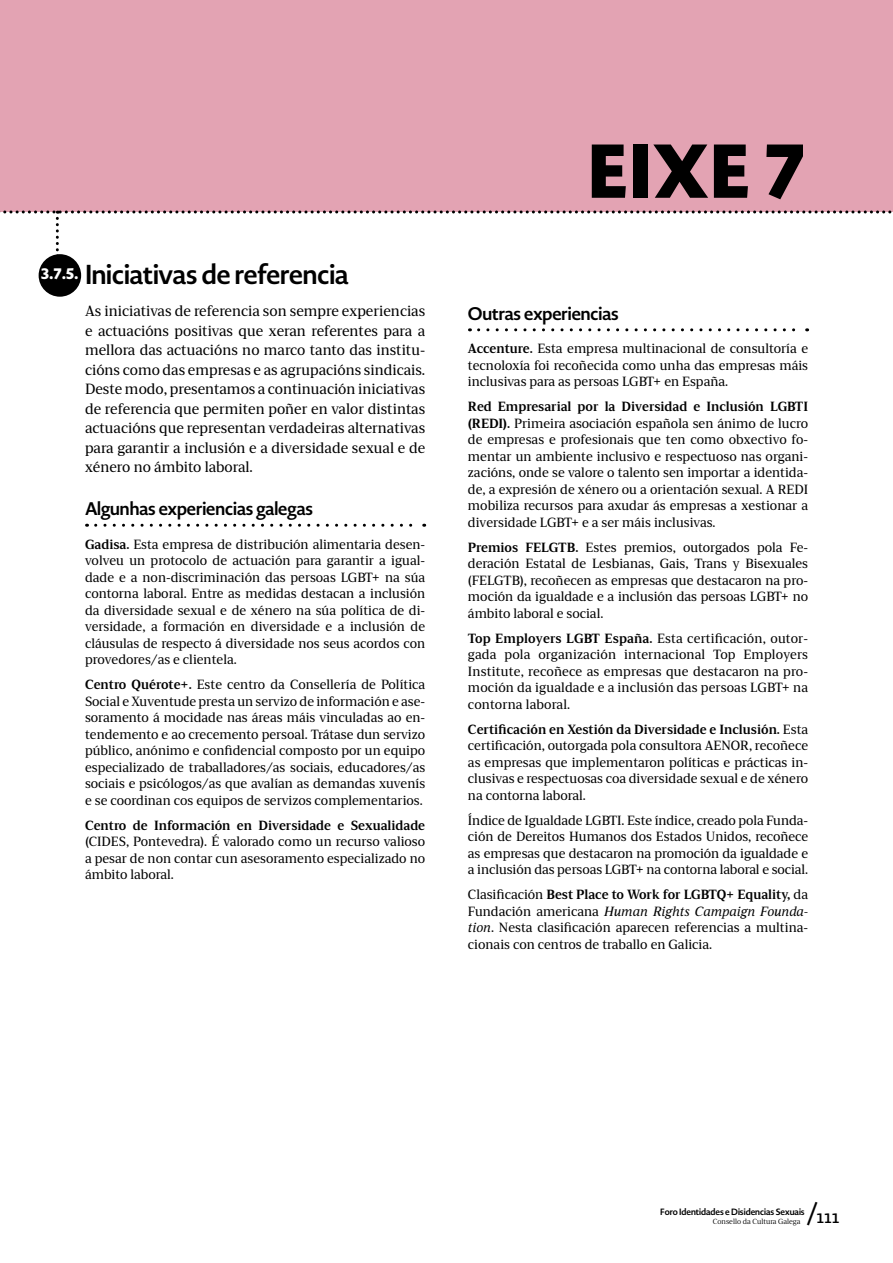
<style>
.page{position:relative;width:893px;height:1263px;background:#fff}
.page>*{position:absolute;margin:0;border:0;box-sizing:border-box;transform-origin:0 0}
.t1{font:900 75px "Novel Display";color:#000}
.t2{font:700 27px "Novel Display";color:#000}
.t3{font:700 18px "Novel Display";color:#000}
.t4{font:15px/19.5px "Atlantica Serif";color:#000;text-align:justify}
.t5{font:13.5px/16.5px "Atlantica Serif";color:#000;text-align:justify}
.t6{font:600 13.5px "Atlantica Serif";color:#000}
.t7{font:700 13.5px "Novel Display";color:#000}
.t8{font:700 9px "Novel Display";color:#000}
.t9{font:300 7.5px "Atlantica Serif";color:#000}
.s1{font-weight:600}
.s2{font-style:italic}
</style>
<div class="page">
<div style="left:0;top:0;width:893px;height:212px;background:#e3a3b3"></div>
<svg style="left:0;top:210px;width:892px;height:83px"></svg>
<div style="left:39px;top:254px;width:42px;height:43px;background:#000;border-radius:50%"></div>
<svg style="left:96px;top:524px;width:329px;height:3px"></svg>
<svg style="left:479px;top:328px;width:329px;height:3px"></svg>
<h2 class="t2" style="left:41px;top:257px;width:309px"><sup>3.7.5.</sup> Iniciativas de referencia</h2>
<p class="t4" style="left:85px;top:301px;width:342px">As iniciativas de referencia son sempre experiencias e actuacións positivas que xeran referentes para a mellora das actuacións no marco tanto das institu&shy;cións como das empresas e as agrupacións sindicais.<br>Deste modo, presentamos a continuación iniciativas de referencia que permiten poñer en valor distintas actuacións que representan verdadeiras alternativas para garantir a inclusión e a diversidade sexual e de xénero no ámbito laboral.</p>
<h3 class="t3" style="left:85px;top:497px;width:230px">Algunhas experiencias galegas</h3>
<p class="t5" style="left:85px;top:535px;width:342px"><span class="s1">Gadisa.</span> Esta empresa de distribución alimentaria desen&shy;volveu un protocolo de actuación para garantir a igual&shy;dade e a non-discriminación das persoas LGBT+ na súa contorna laboral. Entre as medidas destacan a inclusión da diversidade sexual e de xénero na súa política de di&shy;versidade, a formación en diversidade e a inclusión de cláusulas de respecto á diversidade nos seus acordos con provedores/as e clientela.</p>
<p class="t5" style="left:85px;top:676px;width:342px"><span class="s1">Centro Quérote+.</span> Este centro da Consellería de Política Social e Xuventude presta un servizo de información e ase&shy;soramento á mocidade nas áreas máis vinculadas ao en&shy;tendemento e ao crecemento persoal. Trátase dun servizo público, anónimo e confidencial composto por un equipo especializado de traballadores/as sociais, educadores/as sociais e psicólogos/as que avalían as demandas xuvenís e se coordinan cos equipos de servizos complementarios.</p>
<p class="t6" style="left:85px;top:815px;width:342px">Centro de Información en Diversidade e Sexualidade</p>
<p class="t5" style="left:85px;top:833px;width:342px">(CIDES, Pontevedra). É valorado como un recurso valioso a pesar de non contar cun asesoramento especializado no ámbito laboral.</p>
<h1 class="t1" style="left:587px;top:121px;width:221px">EIXE 7</h1>
<h3 class="t3" style="left:468px;top:302px;width:152px">Outras experiencias</h3>
<p class="t5" style="left:468px;top:340px;width:342px"><span class="s1">Accenture.</span> Esta empresa multinacional de consultoría e tecnoloxía foi recoñecida como unha das empresas máis inclusivas para as persoas LGBT+ en España.</p>
<p class="t5" style="left:468px;top:398px;width:342px"><span class="s1">Red Empresarial por la Diversidad e Inclusión LGBTI (REDI).</span> Primeira asociación española sen ánimo de lucro de empresas e profesionais que ten como obxectivo fo&shy;mentar un ambiente inclusivo e respectuoso nas organi&shy;zacións, onde se valore o talento sen importar a identida&shy;de, a expresión de xénero ou a orientación sexual. A REDI mobiliza recursos para axudar ás empresas a xestionar a diversidade LGBT+ e a ser máis inclusivas.</p>
<p class="t5" style="left:468px;top:538px;width:342px"><span class="s1">Premios FELGTB.</span> Estes premios, outorgados pola Fe&shy;deración Estatal de Lesbianas, Gais, Trans y Bisexuales (FELGTB), recoñecen as empresas que destacaron na pro&shy;moción da igualdade e a inclusión das persoas LGBT+ no ámbito laboral e social.</p>
<p class="t5" style="left:468px;top:629px;width:342px"><span class="s1">Top Employers LGBT España.</span> Esta certificación, outor&shy;gada pola organización internacional Top Employers Institute, recoñece as empresas que destacaron na pro&shy;moción da igualdade e a inclusión das persoas LGBT+ na contorna laboral.</p>
<p class="t5" style="left:468px;top:720px;width:342px"><span class="s1">Certificación en Xestión da Diversidade e Inclusión.</span> Esta certificación, outorgada pola consultora AENOR, recoñece as empresas que implementaron políticas e prácticas in&shy;clusivas e respectuosas coa diversidade sexual e de xénero na contorna laboral.</p>
<p class="t5" style="left:468px;top:811px;width:342px">Índice de Igualdade LGBTI. Este índice, creado pola Funda&shy;ción de Dereitos Humanos dos Estados Unidos, recoñece as empresas que destacaron na promoción da igualdade e a inclusión das persoas LGBT+ na contorna laboral e social.</p>
<p class="t5" style="left:468px;top:886px;width:342px">Clasificación <span class="s1">Best Place to Work for LGBTQ+ Equality,</span> da Fundación americana <span class="s2">Human Rights Campaign Founda&shy;tion</span>. Nesta clasificación aparecen referencias a multina&shy;cionais con centros de traballo en Galicia.</p>
<p class="t7" style="left:808px;top:1210px;width:33px"><sup>/</sup>111</p>
<p class="t8" style="left:660px;top:1206px;width:146px">Foro Identidades e Disidencias Sexuais</p>
<p class="t9" style="left:713px;top:1216px;width:89px">Consello da Cultura Galega</p>
</div>
